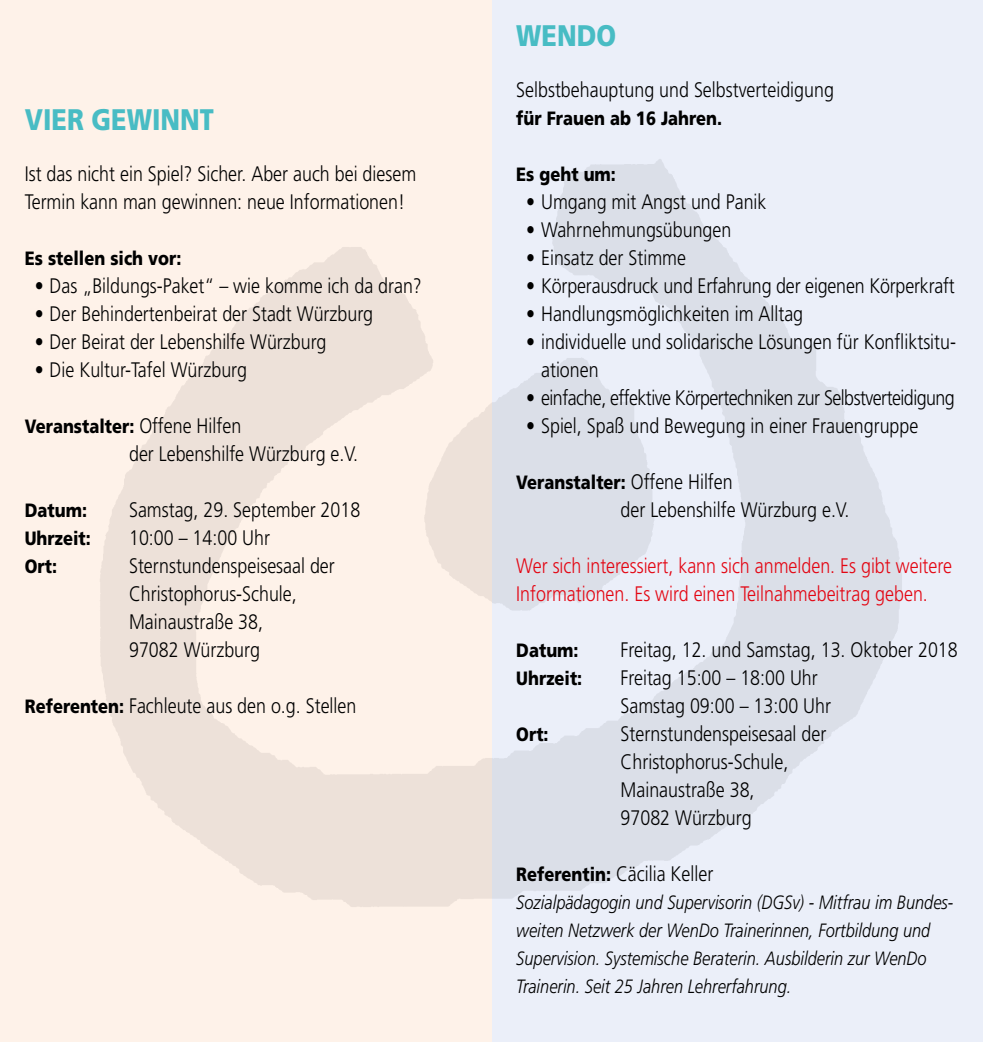
<style>
.page{position:relative;width:983px;height:1042px;background:#fff}
.page>*{position:absolute;margin:0;border:0;box-sizing:border-box;transform-origin:0 0}
.t1{font:900 29.75px "Frutiger";color:#48bcc4;scale:.85 1}
.t2{font:300 21px/28px "Frutiger";color:#000;scale:.85 1}
.t3{font:300 21px/28px "Frutiger";color:#e30613;scale:.85 1}
.t4{font:300 21px "Frutiger";letter-spacing:-.03em;color:#000;scale:.85 1}
.t5{font:italic 300 19.25px/28px "Frutiger";color:#000;scale:.85 1}
.t6{font:900 19.25px "Frutiger";color:#000;scale:.85 1}
.s1{font-weight:300;font-size:21px}
.s2{font-weight:900;font-size:19.25px}
</style>
<div class="page">
<div style="left:491px;top:0;width:491px;height:1042px;background:#ebeff9"></div>
<div style="left:0;top:0;width:491px;height:1042px;background:#fef2e9"></div>
<img style="left:100px;top:109px;width:802px;height:862px">
<h1 class="t1" style="left:25px;top:102px;width:224px">Vier gewinnt</h1>
<p class="t2" style="left:25px;top:159px;width:462px">Ist das nicht ein Spiel? Sicher. Aber auch bei diesem<br>Termin kann man gewinnen: neue Informationen!</p>
<p class="t6" style="left:25px;top:246px;width:186px">Es stellen sich vor:</p>
<p class="t2" style="left:35px;top:271px;width:457px">• Das „Bildungs-Paket“ – wie komme ich da dran?</p>
<p class="t2" style="left:35px;top:299px;width:399px">• Der Behindertenbeirat der Stadt Würzburg</p>
<p class="t2" style="left:35px;top:327px;width:345px">• Der Beirat der Lebenshilfe Würzburg</p>
<p class="t2" style="left:35px;top:355px;width:251px">• Die Kultur-Tafel Würzburg</p>
<p class="t6" style="left:25px;top:414px;width:256px">Veranstalter: <span class="s1">Offene Hilfen</span></p>
<p class="t2" style="left:129px;top:439px;width:271px">der Lebenshilfe Würzburg e.V.</p>
<p class="t6" style="left:25px;top:498px;width:75px">Datum:</p>
<p class="t2" style="left:129px;top:495px;width:273px">Samstag, 29. September 2018</p>
<p class="t6" style="left:25px;top:526px;width:79px">Uhrzeit:</p>
<p class="t2" style="left:129px;top:523px;width:167px">10:00 – 14:00 Uhr</p>
<p class="t6" style="left:25px;top:554px;width:39px">Ort:</p>
<p class="t2" style="left:129px;top:551px;width:243px">Sternstundenspeisesaal der<br>Christophorus-Schule,<br>Mainaustraße 38,<br>97082 Würzburg</p>
<p class="t2" style="left:25px;top:691px;width:391px"><span class="s2">Referenten:</span> Fachleute aus den o.g. Stellen</p>
<h1 class="t1" style="left:516px;top:18px;width:94px">WenDo</h1>
<p class="t2" style="left:516px;top:75px;width:375px">Selbstbehauptung und Selbstverteidigung</p>
<p class="t6" style="left:516px;top:106px;width:243px">für Frauen ab 16 Jahren.</p>
<p class="t6" style="left:516px;top:162px;width:119px">Es geht um:</p>
<p class="t2" style="left:526px;top:187px;width:284px">• Umgang mit Angst und Panik</p>
<p class="t2" style="left:526px;top:215px;width:243px">• Wahrnehmungsübungen</p>
<p class="t2" style="left:526px;top:243px;width:189px">• Einsatz der Stimme</p>
<p class="t2" style="left:526px;top:271px;width:505px">• Körperausdruck und Erfahrung der eigenen Körperkraft</p>
<p class="t2" style="left:526px;top:299px;width:327px">• Handlungsmöglichkeiten im Alltag</p>
<p class="t2" style="left:541px;top:327px;width:489px;text-indent:-15px">• individuelle und solidarische Lösungen für Konfliktsitu&shy;ationen</p>
<p class="t4" style="left:526px;top:386px;width:505px">• einfache, effektive Körpertechniken zur Selbstverteidigung</p>
<p class="t2" style="left:526px;top:411px;width:463px">• Spiel, Spaß und Bewegung in einer Frauengruppe</p>
<p class="t6" style="left:516px;top:470px;width:256px">Veranstalter: <span class="s1">Offene Hilfen</span></p>
<p class="t2" style="left:620px;top:495px;width:271px">der Lebenshilfe Würzburg e.V.</p>
<p class="t3" style="left:516px;top:551px;width:514px">Wer sich interessiert, kann sich anmelden. Es gibt weitere<br>Informationen. Es wird einen Teilnahmebeitrag geben.</p>
<p class="t6" style="left:516px;top:638px;width:75px">Datum:</p>
<p class="t2" style="left:620px;top:635px;width:398px">Freitag, 12. und Samstag, 13. Oktober 2018</p>
<p class="t6" style="left:516px;top:666px;width:79px">Uhrzeit:</p>
<p class="t2" style="left:620px;top:663px;width:249px">Freitag 15:00 – 18:00 Uhr<br>Samstag 09:00 – 13:00 Uhr</p>
<p class="t6" style="left:516px;top:722px;width:39px">Ort:</p>
<p class="t2" style="left:620px;top:719px;width:243px">Sternstundenspeisesaal der<br>Christophorus-Schule,<br>Mainaustraße 38,<br>97082 Würzburg</p>
<p class="t2" style="left:516px;top:859px;width:233px"><span class="s2">Referentin:</span> Cäcilia Keller</p>
<p class="t5" style="left:516px;top:888px;width:515px">Sozialpädagogin und Supervisorin (DGSv) - Mitfrau im Bundes&shy;weiten Netzwerk der WenDo Trainerinnen, Fortbildung und Supervision. Systemische Beraterin. Ausbilderin zur WenDo Trainerin. Seit 25 Jahren Lehrerfahrung.</p>
</div>
